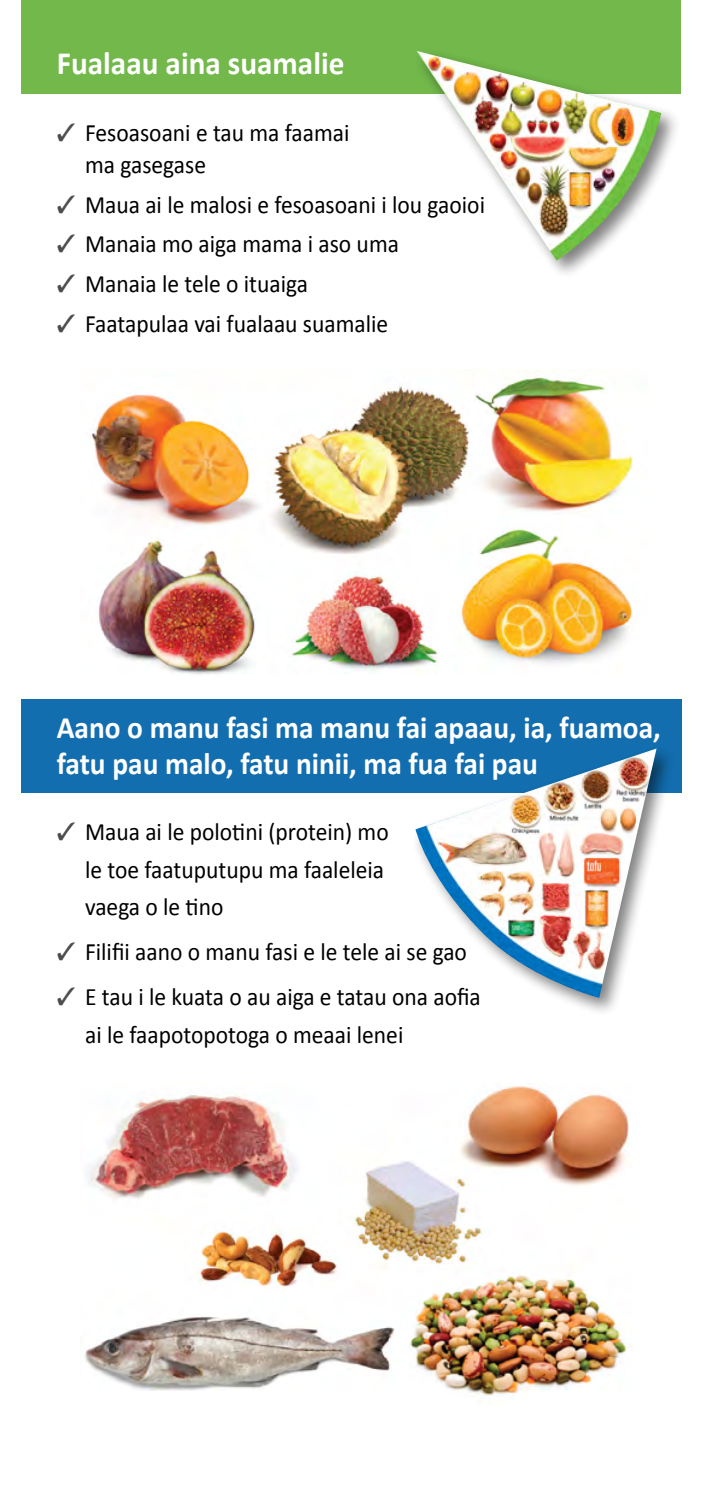
<style>
.page{position:relative;width:702px;height:1489px;background:#fff}
.page>*{position:absolute;margin:0;border:0;box-sizing:border-box;transform-origin:0 0}
.t1{font:700 32.5px "Calibri";color:#fff;scale:.96 1}
.t2{font:700 31.25px/36.2px "Calibri";color:#fff;scale:.94 1}
.t3{font:25px/37.8px "Calibri";color:#000;scale:.94 1}
.s1{color:#4d4d4f}
</style>
<div class="page">
<div style="left:21px;top:0;width:659px;height:94px;background:#72b84b"></div>
<div style="left:21px;top:699px;width:660px;height:93px;background:#126eaf"></div>
<div style="left:412px;top:45px;width:268px;height:236px;background:#000;opacity:.5"></div>
<img style="left:416px;top:51px;width:245px;height:209px">
<div style="left:411px;top:744px;width:265px;height:274px;background:#000;opacity:.5"></div>
<img style="left:415px;top:748px;width:241px;height:250px">
<img style="left:84px;top:1086px;width:545px;height:310px">
<img style="left:90px;top:370px;width:543px;height:305px">
<h2 class="t1" style="left:57px;top:42px;width:301px">Fualaau aina suamalie</h2>
<p class="t3" style="left:85px;top:116px;width:283px;line-height:32.5px;text-indent:-28px"><span class="s1">✓</span> Fesoasoani e tau ma faamai ma gasegase</p>
<p class="t3" style="left:57px;top:186px;width:457px"><span class="s1">✓</span> Maua ai le malosi e fesoasoani i lou gaoioi</p>
<p class="t3" style="left:57px;top:225px;width:365px"><span class="s1">✓</span> Manaia mo aiga mama i aso uma</p>
<p class="t3" style="left:57px;top:265px;width:269px"><span class="s1">✓</span> Manaia le tele o ituaiga</p>
<p class="t3" style="left:57px;top:304px;width:354px"><span class="s1">✓</span> Faatapulaa vai fualaau suamalie</p>
<h2 class="t2" style="left:57px;top:709px;width:644px">Aano o manu fasi ma manu fai apaau, ia, fuamoa, fatu pau malo, fatu ninii, ma fua fai pau</h2>
<p class="t3" style="left:85px;top:812px;width:324px;text-indent:-28px"><span class="s1">✓</span> Maua ai le polotini (protein) mo le toe faatuputupu ma faaleleia vaega o le tino</p>
<p class="t3" style="left:57px;top:933px;width:438px"><span class="s1">✓</span> Filifii aano o manu fasi e le tele ai se gao</p>
<p class="t3" style="left:85px;top:978px;width:422px;text-indent:-28px"><span class="s1">✓</span> E tau i le kuata o au aiga e tatau ona aofia ai le faapotopotoga o meaai lenei</p>
</div>
